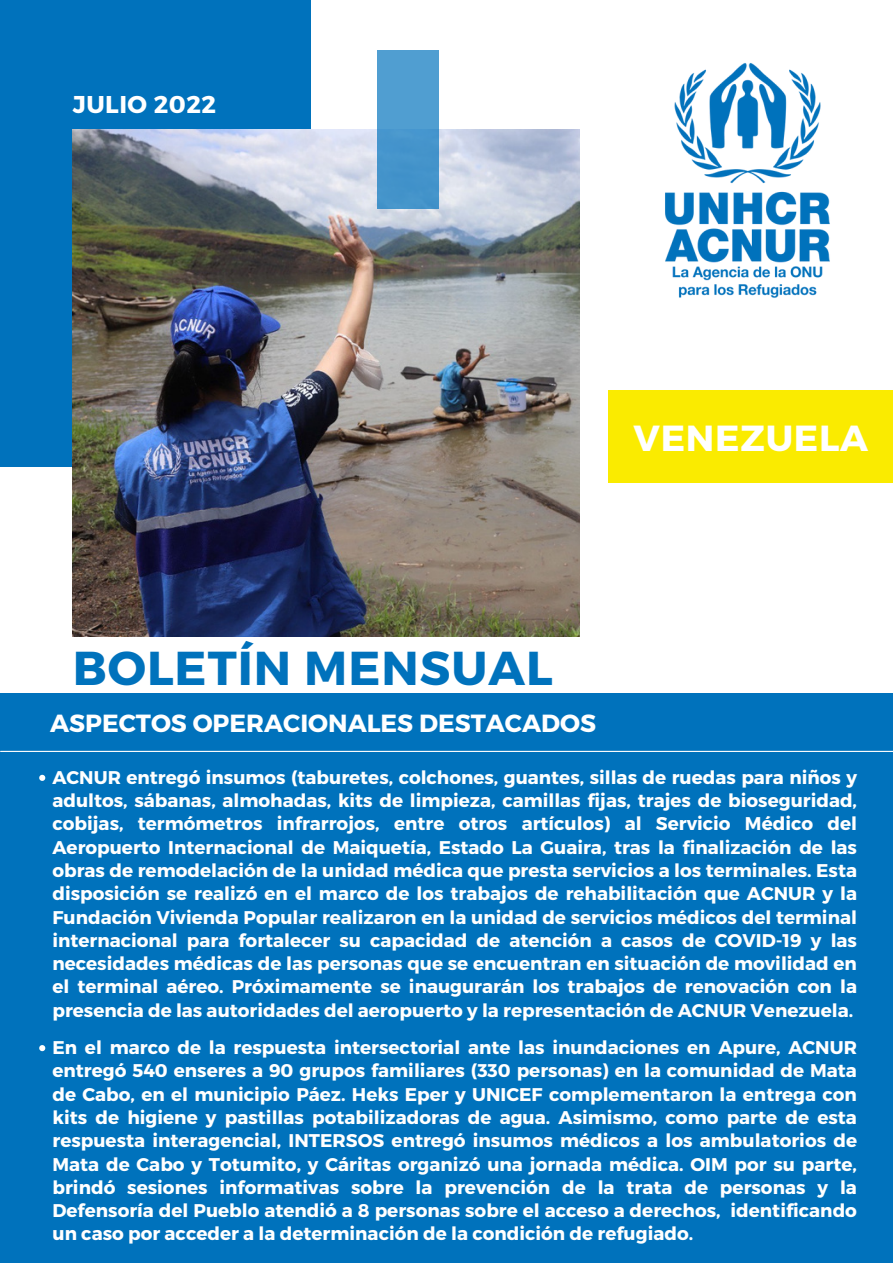
<style>
.page{position:relative;width:893px;height:1264px;background:#fff}
.page>*{position:absolute;margin:0;border:0;box-sizing:border-box;transform-origin:0 0}
.t1{font:700 47.55px "Montserrat";letter-spacing:.02em;color:#0072bc}
.t2{font:700 36.3px "Montserrat";letter-spacing:.02em;color:#fff}
.t3{font:700 24.75px "Montserrat";color:#fff}
.t4{font:700 24.3px "Montserrat";letter-spacing:.02em;color:#fff}
.t5{font:700 18.3px/23.2px "Montserrat";color:#fff;text-align:justify}
</style>
<div class="page">
<div style="left:0;top:0;width:310px;height:466px;background:#0072bc"></div>
<img style="left:73px;top:129px;width:507px;height:507px">
<div style="left:377px;top:50px;width:62px;height:159px;background:#4c9acf"></div>
<div style="left:0;top:693px;width:892px;height:569px;background:#0072bc"></div>
<hr style="left:1px;top:750px;width:891px;height:2px;background:#fff">
<svg style="left:39px;top:774px;width:6px;height:7px"></svg>
<svg style="left:39px;top:1045px;width:6px;height:6px"></svg>
<div style="left:608px;top:390px;width:284px;height:93px;background:#faeb00"></div>
<img style="left:665px;top:63px;width:165px;height:235px">
<h3 class="t4" style="left:73px;top:88px;width:145px">JULIO 2022</h3>
<h2 class="t2" style="left:633px;top:414px;width:236px">VENEZUELA</h2>
<h1 class="t1" style="left:73px;top:636px;width:481px">BOLETÍN MENSUAL</h1>
<h3 class="t3" style="left:50px;top:707px;width:547px">ASPECTOS OPERACIONALES DESTACADOS</h3>
<p class="t5" style="left:52px;top:764px;width:806px">ACNUR entregó insumos (taburetes, colchones, guantes, sillas de ruedas para niños y adultos, sábanas, almohadas, kits de limpieza, camillas fijas, trajes de bioseguridad, cobijas, termómetros infrarrojos, entre otros artículos) al Servicio Médico del Aeropuerto Internacional de Maiquetía, Estado La Guaira, tras la finalización de las obras de remodelación de la unidad médica que presta servicios a los terminales. Esta disposición se realizó en el marco de los trabajos de rehabilitación que ACNUR y la Fundación Vivienda Popular realizaron en la unidad de servicios médicos del terminal internacional para fortalecer su capacidad de atención a casos de COVID-19 y las necesidades médicas de las personas que se encuentran en situación de movilidad en el terminal aéreo. Próximamente se inaugurarán los trabajos de renovación con la presencia de las autoridades del aeropuerto y la representación de ACNUR Venezuela.</p>
<p class="t5" style="left:52px;top:1035px;width:806px">En el marco de la respuesta intersectorial ante las inundaciones en Apure, ACNUR entregó 540 enseres a 90 grupos familiares (330 personas) en la comunidad de Mata de Cabo, en el municipio Páez. Heks Eper y UNICEF complementaron la entrega con kits de higiene y pastillas potabilizadoras de agua. Asimismo, como parte de esta respuesta interagencial, INTERSOS entregó insumos médicos a los ambulatorios de Mata de Cabo y Totumito, y Cáritas organizó una jornada médica. OIM por su parte, brindó sesiones informativas sobre la prevención de la trata de personas y la Defensoría del Pueblo atendió a 8 personas sobre el acceso a derechos, identificando un caso por acceder a la determinación de la condición de refugiado.</p>
</div>
